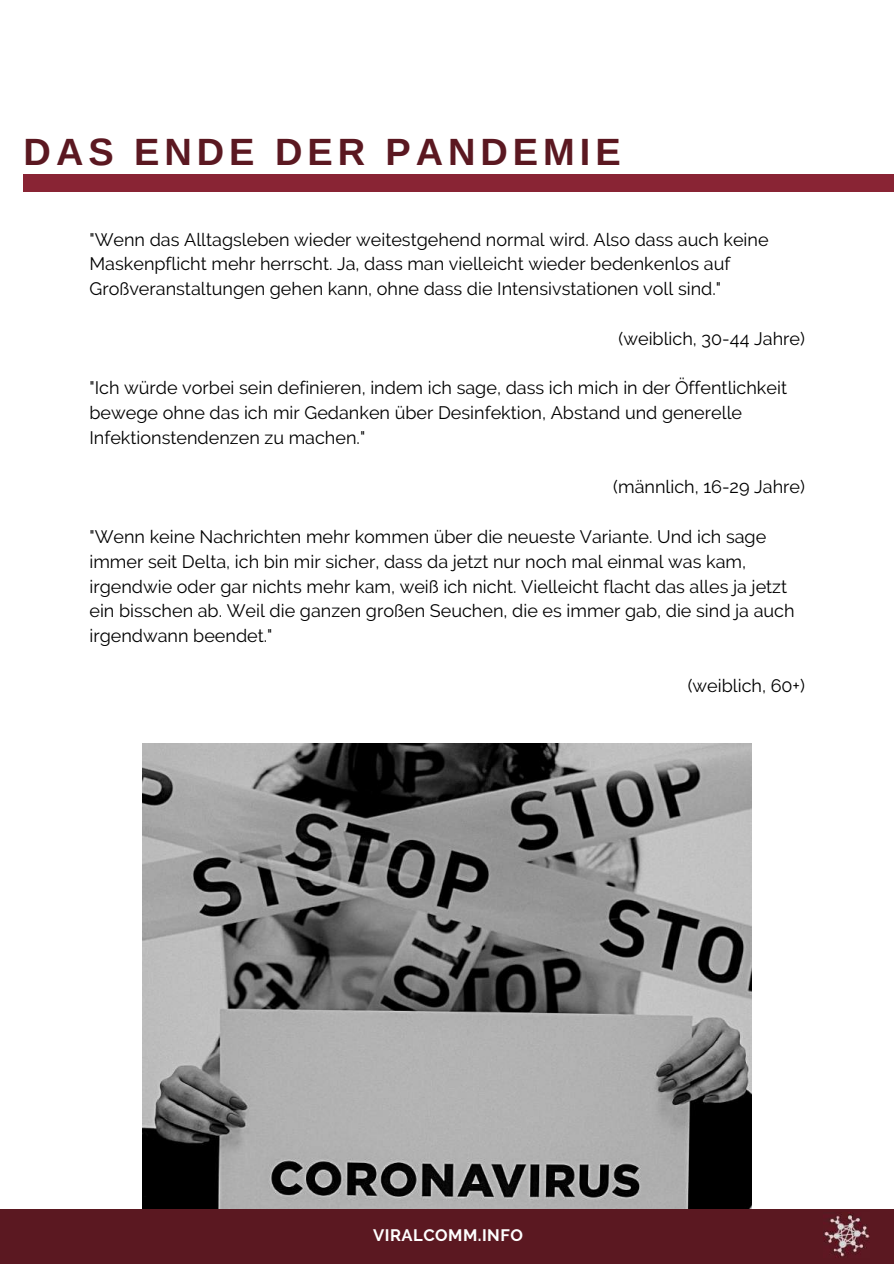
<style>
.page{position:relative;width:894px;height:1264px;background:#fff}
.page>*{position:absolute;margin:0;border:0;box-sizing:border-box;transform-origin:0 0}
.t1{font:700 37.95px "Arimo";letter-spacing:.13em;color:#5b1821}
.t2{font:18px/24.8px "Raleway";color:#000}
.t3{font:700 16.5px "Raleway";letter-spacing:.03em;color:#fff}
</style>
<div class="page">
<img style="left:143px;top:743px;width:608px;height:466px">
<div style="left:24px;top:175px;width:869px;height:17px;background:#892434"></div>
<div style="left:0;top:1209px;width:893px;height:54px;background:#5b1821"></div>
<img style="left:823px;top:1212px;width:45px;height:45px">
<h1 class="t1" style="left:24px;top:130px;width:598px">DAS ENDE DER PANDEMIE</h1>
<p class="t2" style="left:89px;top:227px;width:680px">"Wenn das Alltagsleben wieder weitestgehend normal wird. Also dass auch keine<br>Maskenpflicht mehr herrscht. Ja, dass man vielleicht wieder bedenkenlos auf<br>Großveranstaltungen gehen kann, ohne dass die Intensivstationen voll sind."</p>
<p class="t2" style="left:618px;top:326px;width:188px">(weiblich, 30-44 Jahre)</p>
<p class="t2" style="left:89px;top:375px;width:699px">"Ich würde vorbei sein definieren, indem ich sage, dass ich mich in der Öffentlichkeit bewege ohne das ich mir Gedanken über Desinfektion, Abstand und generelle<br>Infektionstendenzen zu machen."</p>
<p class="t2" style="left:613px;top:474px;width:193px">(männlich, 16-29 Jahre)</p>
<p class="t2" style="left:89px;top:524px;width:706px">"Wenn keine Nachrichten mehr kommen über die neueste Variante. Und ich sage immer seit Delta, ich bin mir sicher, dass da jetzt nur noch mal einmal was kam, irgendwie oder gar nichts mehr kam, weiß ich nicht. Vielleicht flacht das alles ja jetzt ein bisschen ab. Weil die ganzen großen Seuchen, die es immer gab, die sind ja auch irgendwann beendet."</p>
<p class="t2" style="left:687px;top:673px;width:119px">(weiblich, 60+)</p>
<p class="t3" style="left:373px;top:1225px;width:151px">VIRALCOMM.INFO</p>
</div>
